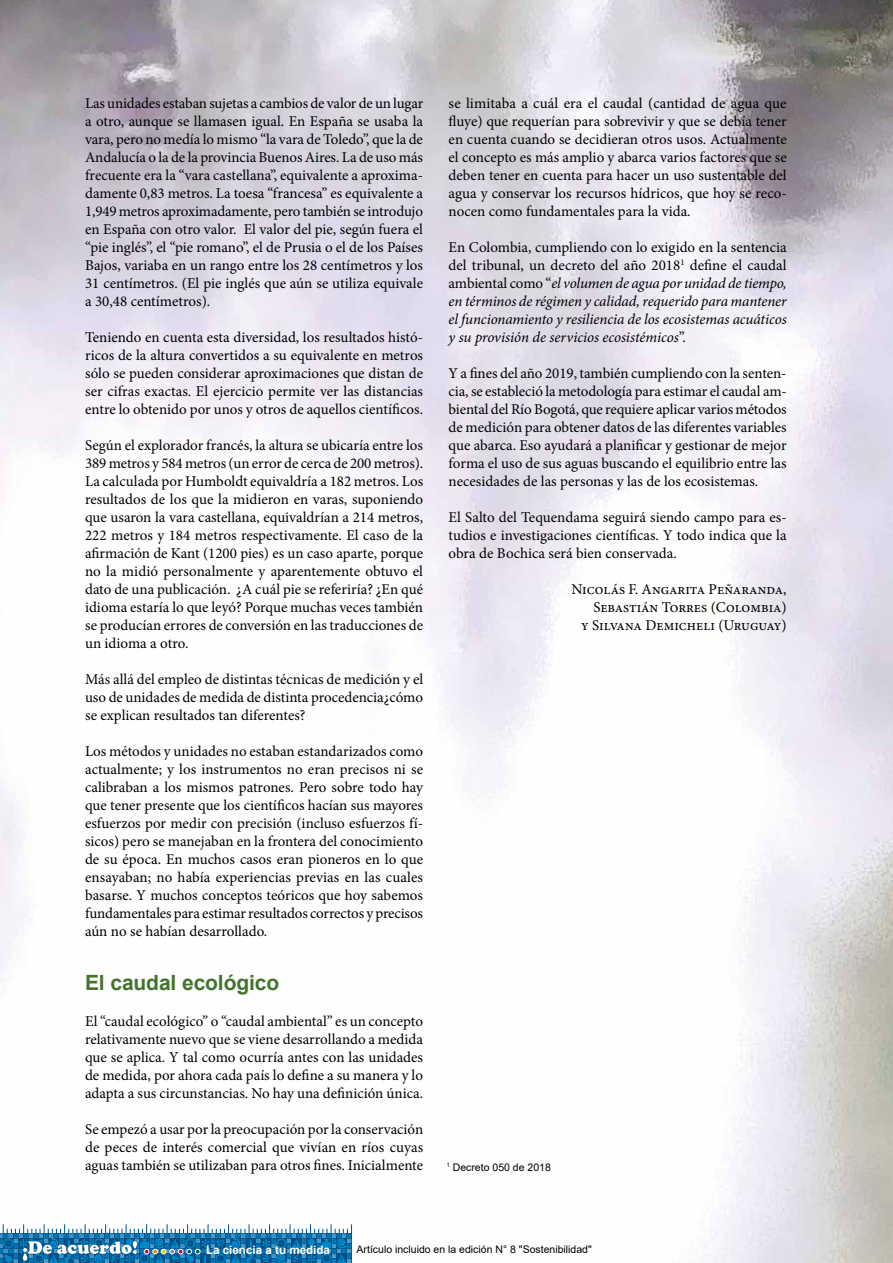
<style>
.page{position:relative;width:893px;height:1263px;background:#fff}
.page>*{position:absolute;margin:0;border:0;box-sizing:border-box;transform-origin:0 0}
.t1{font:700 21px "Arial";letter-spacing:-.005em;color:#42742b}
.t2{font:15px/18px "Minion Pro";color:#000;text-align:justify}
.t3{font:italic 15px/18px "Minion Pro";letter-spacing:-.005em;color:#000;text-align:justify}
.t4{font:700 11.55px "Arial";color:#fff}
.t5{font:10.5px "Arial";color:#000}
.s1{font-style:normal}
</style>
<div class="page">
<img style="left:0;top:0;width:893px;height:1263px">
<svg style="left:0;top:1224px;width:352px;height:39px"></svg>
<p class="t2" style="left:85px;top:94px;width:340px">Las unidades estaban sujetas a cambios de valor de un lugar a otro, aunque se llamasen igual. En España se usaba la vara, pero no medía lo mismo “la vara de Toledo”, que la de Andalucía o la de la provincia Buenos Aires. La de uso más frecuente era la “vara castellana”, equivalente a aproxima&shy;damente 0,83 metros. La toesa “francesa” es equivalente a 1,949 metros aproximadamente, pero también se introdujo en España con otro valor. El valor del pie, según fuera el “pie inglés”, el “pie romano”, el de Prusia o el de los Países Bajos, variaba en un rango entre los 28 centímetros y los 31 centímetros. (El pie inglés que aún se utiliza equivale a 30,48 centímetros).</p>
<p class="t2" style="left:85px;top:328px;width:340px">Teniendo en cuenta esta diversidad, los resultados histó&shy;ricos de la altura convertidos a su equivalente en metros sólo se pueden considerar aproximaciones que distan de ser cifras exactas. El ejercicio permite ver las distancias entre lo obtenido por unos y otros de aquellos científicos.</p>
<p class="t2" style="left:85px;top:436px;width:340px">Según el explorador francés, la altura se ubicaría entre los 389 metros y 584 metros (un error de cerca de 200 metros).<br>La calculada por Humboldt equivaldría a 182 metros. Los resultados de los que la midieron en varas, suponiendo que usaron la vara castellana, equivaldrían a 214 metros, 222 metros y 184 metros respectivamente. El caso de la afirmación de Kant (1200 pies) es un caso aparte, porque no la midió personalmente y aparentemente obtuvo el dato de una publicación. ¿A cuál pie se referiría? ¿En qué idioma estaría lo que leyó? Porque muchas veces también se producían errores de conversión en las traducciones de un idioma a otro.</p>
<p class="t2" style="left:85px;top:670px;width:340px">Más allá del empleo de distintas técnicas de medición y el uso de unidades de medida de distinta procedencia¿cómo se explican resultados tan diferentes?</p>
<p class="t2" style="left:85px;top:742px;width:340px">Los métodos y unidades no estaban estandarizados como actualmente; y los instrumentos no eran precisos ni se calibraban a los mismos patrones. Pero sobre todo hay que tener presente que los científicos hacían sus mayores esfuerzos por medir con precisión (incluso esfuerzos fí&shy;sicos) pero se manejaban en la frontera del conocimiento de su época. En muchos casos eran pioneros en lo que ensayaban; no había experiencias previas en las cuales basarse. Y muchos conceptos teóricos que hoy sabemos fundamentales para estimar resultados correctos y precisos aún no se habían desarrollado.</p>
<h1 class="t1" style="left:85px;top:968px;width:196px">El caudal ecológico</h1>
<p class="t2" style="left:85px;top:1012px;width:340px">El “caudal ecológico” o “caudal ambiental” es un concepto relativamente nuevo que se viene desarrollando a medida que se aplica. Y tal como ocurría antes con las unidades de medida, por ahora cada país lo define a su manera y lo adapta a sus circunstancias. No hay una definición única.</p>
<p class="t2" style="left:85px;top:1120px;width:340px">Se empezó a usar por la preocupación por la conservación de peces de interés comercial que vivían en ríos cuyas aguas también se utilizaban para otros fines. Inicialmente</p>
<p class="t2" style="left:449px;top:94px;width:340px">se limitaba a cuál era el caudal (cantidad de agua que fluye) que requerían para sobrevivir y que se debía tener en cuenta cuando se decidieran otros usos. Actualmente el concepto es más amplio y abarca varios factores que se deben tener en cuenta para hacer un uso sustentable del agua y conservar los recursos hídricos, que hoy se reco&shy;nocen como fundamentales para la vida.</p>
<p class="t3" style="left:449px;top:238px;width:340px"><span class="s1">En Colombia, cumpliendo con lo exigido en la sentencia del tribunal, un decreto del año 2018</span><sup>1</sup> <span class="s1">define el caudal ambiental como “</span>el volumen de agua por unidad de tiempo, en términos de régimen y calidad, requerido para mantener el funcionamiento y resiliencia de los ecosistemas acuáticos y su provisión de servicios ecosistémicos<span class="s1">”.</span></p>
<p class="t2" style="left:449px;top:364px;width:340px">Y a fines del año 2019, también cumpliendo con la senten&shy;cia, se estableció la metodología para estimar el caudal am&shy;biental del Río Bogotá, que requiere aplicar varios métodos de medición para obtener datos de las diferentes variables que abarca. Eso ayudará a planificar y gestionar de mejor forma el uso de sus aguas buscando el equilibrio entre las necesidades de las personas y las de los ecosistemas.</p>
<p class="t2" style="left:449px;top:508px;width:340px">El Salto del Tequendama seguirá siendo campo para es&shy;tudios e investigaciones científicas. Y todo indica que la obra de Bochica será bien conservada.</p>
<p class="t2" style="left:571px;top:580px;width:217px;text-align:right">Nicolás F. Angarita Peñaranda,<br>Sebastián Torres (Colombia)<br>y Silvana Demicheli (Uruguay)</p>
<p class="t5" style="left:446px;top:1160px;width:106px"><sup>1</sup> Decreto 050 de 2018</p>
<p class="t4" style="left:206px;top:1242px;width:126px">La ciencia a tu medida</p>
<p class="t5" style="left:357px;top:1242px;width:237px">Artículo incluido en la edición N° 8 "Sostenibilidad"</p>
</div>
